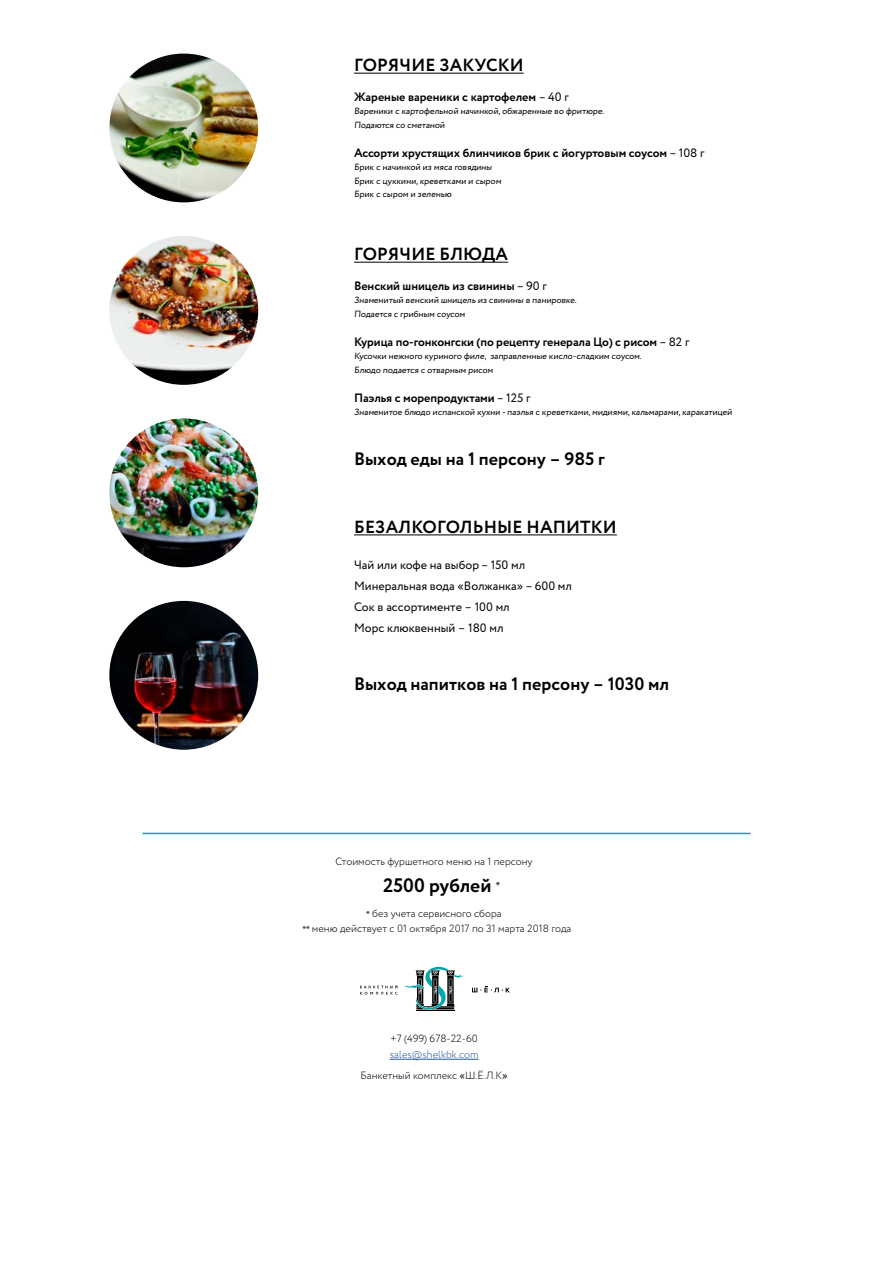
<style>
.page{position:relative;width:893px;height:1263px;background:#fff}
.page>*{position:absolute;margin:0;border:0;box-sizing:border-box;transform-origin:0 0}
.t1{font:700 19.5px "Circe";color:#000}
.t2{font:700 18px "Circe";color:#000}
.t3{font:700 17.55px "Circe";letter-spacing:.01em;color:#000}
.t4{font:700 12.15px "Circe";letter-spacing:-.005em;color:#000}
.t5{font:12.15px/21px "Circe";color:#000}
.t6{font:300 10.5px/21px "Circe";color:#000;text-align:center}
.t7{font:9px/13.5px "Circe";color:#000}
.s1{font-weight:400}
.s2{font-family:"Myriad Pro";font-weight:400;font-size:9px}
.s3{color:#22599b}
</style>
<div class="page">
<hr style="left:354px;top:73px;width:170px;height:1px;background:#000">
<hr style="left:354px;top:262px;width:154px;height:1px;background:#000">
<hr style="left:354px;top:534px;width:263px;height:1px;background:#000">
<img style="left:109px;top:54px;width:149px;height:148px;border-radius:74px">
<img style="left:109px;top:236px;width:149px;height:149px;border-radius:74px">
<img style="left:109px;top:418px;width:149px;height:149px;border-radius:74px">
<img style="left:109px;top:601px;width:149px;height:149px;border-radius:74px">
<hr style="left:142px;top:833px;width:608px;height:1px;background:#00a6a9">
<hr style="left:390px;top:1059px;width:88px;height:1px;background:#22599b">
<svg style="left:360px;top:985px;width:37px;height:10px"></svg>
<hr style="left:416px;top:1010px;width:39px;height:1px;background:#000">
<svg style="left:404px;top:966px;width:59px;height:44px"></svg>
<svg style="left:472px;top:986px;width:38px;height:6px"></svg>
<h3 class="t3" style="left:354px;top:54px;width:171px">ГОРЯЧИЕ ЗАКУСКИ</h3>
<h3 class="t4" style="left:354px;top:88px;width:216px">Жареные вареники с картофелем <span class="s1">– 40 г</span></h3>
<p class="t7" style="left:354px;top:105px;width:253px">Вареники с картофельной начинкой,обжаренные во фритюре.<br>Подаются со сметаной</p>
<h3 class="t4" style="left:354px;top:144px;width:352px">Ассорти хрустящих блинчиков брик с йогуртовым соусом <span class="s1">– 108 г</span></h3>
<p class="t7" style="left:354px;top:161px;width:150px">Брик с начинкой из мяса говядины<br>Брик с цуккини,креветками и сыром<br>Брик с сыром и зеленью</p>
<h3 class="t3" style="left:354px;top:243px;width:155px">ГОРЯЧИЕ БЛЮДА</h3>
<h3 class="t4" style="left:354px;top:277px;width:194px">Венский шницель из свинины <span class="s1">– 90 г</span></h3>
<p class="t7" style="left:354px;top:294px;width:225px">Знаменитый венский шницель из свинины в панировке.<br>Подается с грибным соусом</p>
<h3 class="t4" style="left:354px;top:333px;width:337px">Курица по-гонконгски (по рецепту генерала Цо) с рисом <span class="s1">– 82 г</span></h3>
<p class="t7" style="left:354px;top:350px;width:290px">Кусочки нежного куриного филе, заправленные кисло-сладким соусом.<br>Блюдо подается с отварным рисом</p>
<h3 class="t4" style="left:354px;top:390px;width:178px">Паэлья с морепродуктами <span class="s1">– 125 г</span></h3>
<p class="t7" style="left:354px;top:406px;width:381px">Знаменитое блюдо испанской кухни - паэлья с креветками,мидиями,кальмарами,каракатицей</p>
<h2 class="t2" style="left:354px;top:447px;width:253px">Выход еды на 1 персону – 985 г</h2>
<h3 class="t3" style="left:354px;top:515px;width:264px">БЕЗАЛКОГОЛЬНЫЕ НАПИТКИ</h3>
<h3 class="t5" style="left:354px;top:554px;width:219px">Чай или кофе на выбор – 150 мл<br>Минеральная вода «Волжанка» – 600 мл<br>Сок в ассортименте – 100 мл<br>Морс клюквенный – 180 мл</h3>
<h2 class="t2" style="left:354px;top:672px;width:317px">Выход напитков на 1 персону – 1030 мл</h2>
<p class="t6" style="left:336px;top:851px;width:199px">Стоимость фуршетного меню на 1 персону</p>
<h1 class="t1" style="left:383px;top:872px;width:119px">2500 рублей <sup>*</sup></h1>
<p class="t6" style="left:366px;top:903px;width:137px"><span class="s2">*</span> без учета сервисного сбора</p>
<p class="t6" style="left:303px;top:918px;width:270px"><span class="s2">**</span> меню действует с 01 октября 2017 по 31 марта 2018 года</p>
<p class="t6" style="left:390px;top:1028px;width:89px">+7 (499) 678-22-60</p>
<p class="t6" style="left:360px;top:1044px;width:149px"><span class="s3">sales@shelkbk.com<br></span>Банкетный комплекс <span class="s1">«</span>Ш.Ё.Л.К<span class="s1">»</span></p>
</div>
